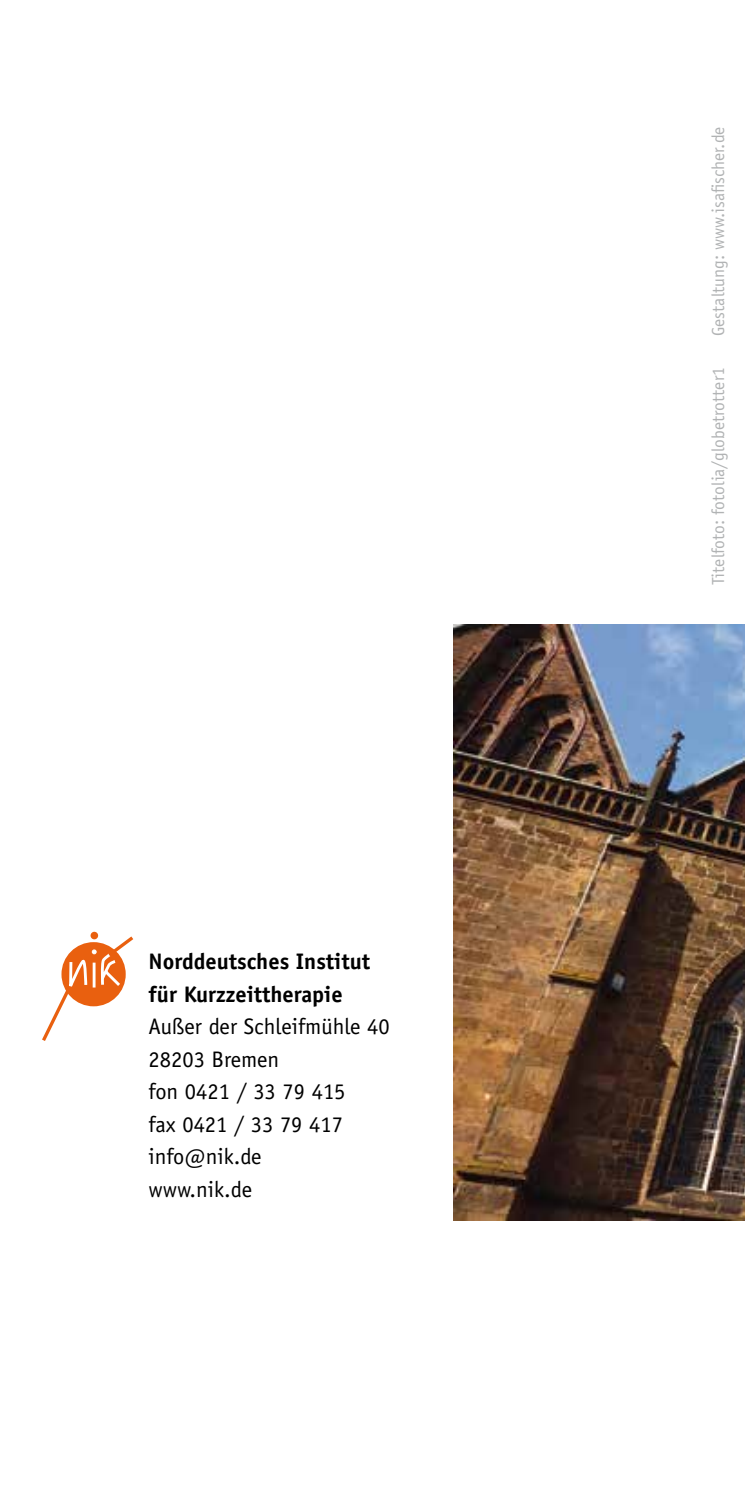
<style>
.page{position:relative;width:745px;height:1489px;background:#fff}
.page>*{position:absolute;margin:0;border:0;box-sizing:border-box;transform-origin:0 0}
.t1{font:22.5px/32.5px "Officina Sans";color:#000}
.t2{font:700 22.5px/32.5px "Officina Sans";color:#000}
.t3{font:17.5px "Officina Sans";color:#b1b3b4}
</style>
<div class="page">
<svg style="left:42px;top:933px;width:92px;height:108px"></svg>
<img style="left:453px;top:624px;width:291px;height:596px">
<p class="t2" style="left:148px;top:945px;width:223px">Norddeutsches Institut für Kurzzeittherapie</p>
<p class="t1" style="left:148px;top:1010px;width:242px">Außer der Schleifmühle 40<br>28203 Bremen<br>fon 0421 / 33 79 415<br>fax 0421 / 33 79 417 info@nik.de<br>www.nik.de</p>
<p class="t3" style="left:707px;top:336px;width:211px;rotate:-90deg">Gestaltung: www.isafischer.de</p>
<p class="t3" style="left:707px;top:585px;width:220px;rotate:-90deg">Titelfoto: fotolia/globetrotter1</p>
</div>
